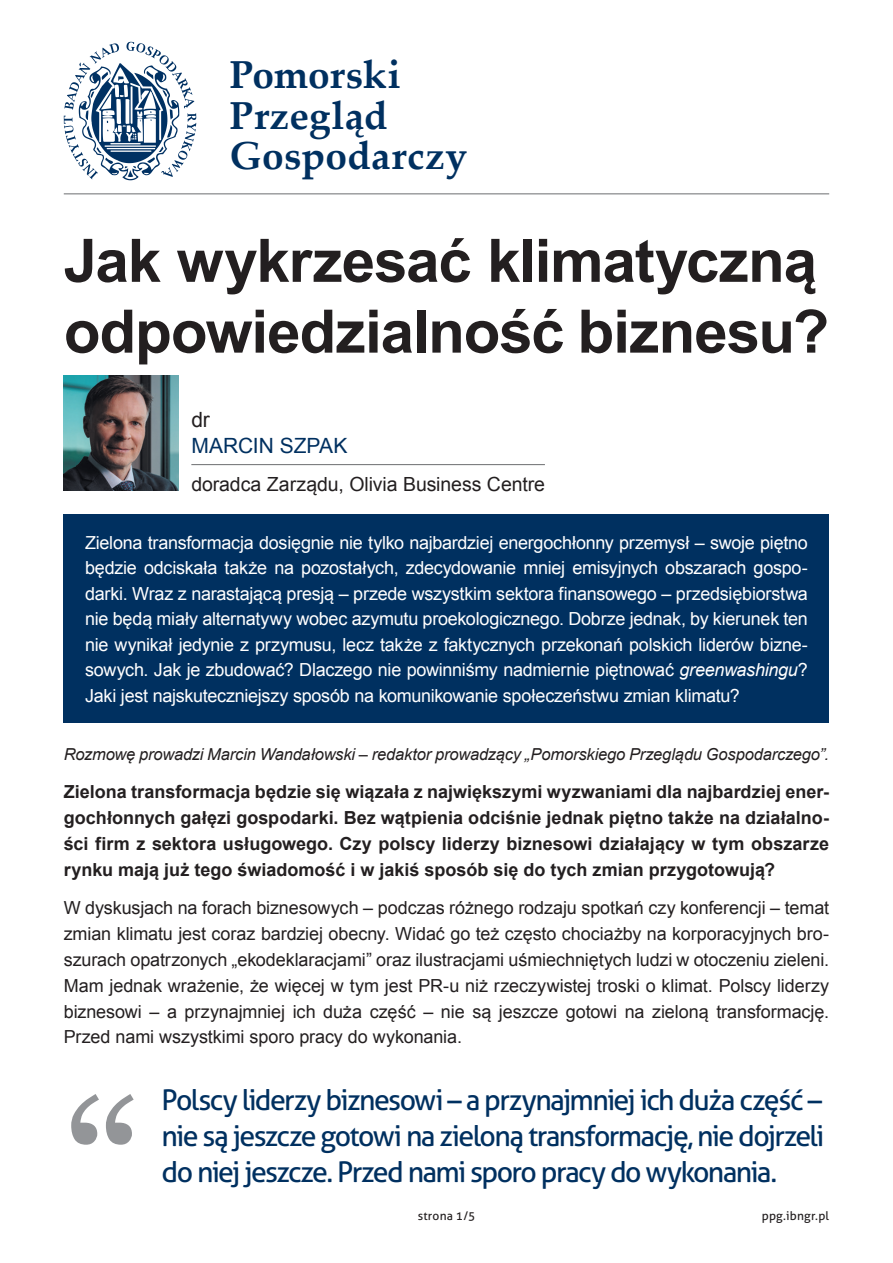
<style>
.page{position:relative;width:893px;height:1263px;background:#fff}
.page>*{position:absolute;margin:0;border:0;box-sizing:border-box;transform-origin:0 0}
.t1{font:192px "Georgia";color:#939598}
.t2{font:700 60px/70.8px "Arial";letter-spacing:-.015em;color:#231f20}
.t3{font:700 39px/40.5px "Palatino Linotype";letter-spacing:.005em;color:#003060}
.t4{font:28.5px/36.3px "Aller";letter-spacing:-.06em;color:#003060;text-align:justify}
.t5{font:21px "Arial";color:#003060}
.t6{font:21px "Arial";color:#231f20}
.t7{font:19.5px "Arial";letter-spacing:-.005em;color:#231f20}
.t8{font:18px/25.5px "Arial";letter-spacing:-.015em;color:#fff;text-align:justify}
.t9{font:18px/25.8px "Arial";letter-spacing:-.005em;color:#231f20;text-align:justify}
.t10{font:700 18px/25.8px "Arial";color:#231f20;text-align:justify}
.t11{font:italic 16.5px "Arial";letter-spacing:-.01em;color:#231f20}
.t12{font:12px "Aller";letter-spacing:.015em;color:#231f20}
.s1{font-style:italic}
</style>
<div class="page">
<svg style="left:64px;top:42px;width:132px;height:138px"></svg>
<hr style="left:64px;top:193px;width:765px;height:1px;background:#6c6d70">
<img style="left:64px;top:376px;width:115px;height:115px">
<hr style="left:191px;top:464px;width:354px;height:1px;background:#6c6d70">
<div style="left:64px;top:514px;width:765px;height:209px;background:#003060"></div>
<h3 class="t3" style="left:230px;top:53px;width:239px">Pomorski<br>Przegląd<br>Gospodarczy</h3>
<h2 class="t2" style="left:64px;top:227px;width:767px">Jak wykrzesać klimatyczną odpowiedzialność biznesu?</h2>
<p class="t6" style="left:191px;top:406px;width:20px">dr</p>
<p class="t5" style="left:191px;top:431px;width:158px">MARCIN SZPAK</p>
<p class="t7" style="left:191px;top:471px;width:355px">doradca Zarządu, Olivia Business Centre</p>
<p class="t8" style="left:85px;top:530px;width:724px">Zielona transformacja dosięgnie nie tylko najbardziej energochłonny przemysł – swoje piętno będzie odciskała także na pozostałych, zdecydowanie mniej emisyjnych obszarach gospo&shy;darki. Wraz z narastającą presją – przede wszystkim sektora finansowego – przedsiębiorstwa nie będą miały alternatywy wobec azymutu proekologicznego. Dobrze jednak, by kierunek ten nie wynikał jedynie z przymusu, lecz także z faktycznych przekonań polskich liderów bizne&shy;sowych. Jak je zbudować? Dlaczego nie powinniśmy nadmiernie piętnować <span class="s1">greenwashingu</span>?<br>Jaki jest najskuteczniejszy sposób na komunikowanie społeczeństwu zmian klimatu?</p>
<p class="t11" style="left:64px;top:743px;width:767px">Rozmowę prowadzi Marcin Wandałowski – redaktor prowadzący „Pomorskiego Przeglądu Gospodarczego”.</p>
<p class="t10" style="left:64px;top:779px;width:767px">Zielona transformacja będzie się wiązała z największymi wyzwaniami dla najbardziej ener&shy;gochłonnych gałęzi gospodarki. Bez wątpienia odciśnie jednak piętno także na działalno&shy;ści firm z sektora usługowego. Czy polscy liderzy biznesowi działający w tym obszarze rynku mają już tego świadomość i w jakiś sposób się do tych zmian przygotowują?</p>
<p class="t9" style="left:64px;top:895px;width:767px">W dyskusjach na forach biznesowych – podczas różnego rodzaju spotkań czy konferencji – temat zmian klimatu jest coraz bardziej obecny. Widać go też często chociażby na korporacyjnych bro&shy;szurach opatrzonych „ekodeklaracjami” oraz ilustracjami uśmiechniętych ludzi w otoczeniu zieleni.<br>Mam jednak wrażenie, że więcej w tym jest PR‑u niż rzeczywistej troski o klimat. Polscy liderzy biznesowi – a przynajmniej ich duża część – nie są jeszcze gotowi na zieloną transformację.<br>Przed nami wszystkimi sporo pracy do wykonania.</p>
<h1 class="t1" style="left:64px;top:1054px;width:80px">“</h1>
<h3 class="t4" style="left:162px;top:1081px;width:664px">Polscy liderzy biznesowi – a przynajmniej ich duża część – nie są jeszcze gotowi na zieloną transformację, nie dojrzeli do niej jeszcze. Przed nami sporo pracy do wykonania.</h3>
<p class="t12" style="left:418px;top:1209px;width:59px">strona 1/5</p>
<p class="t12" style="left:762px;top:1209px;width:69px">ppg.ibngr.pl</p>
</div>
